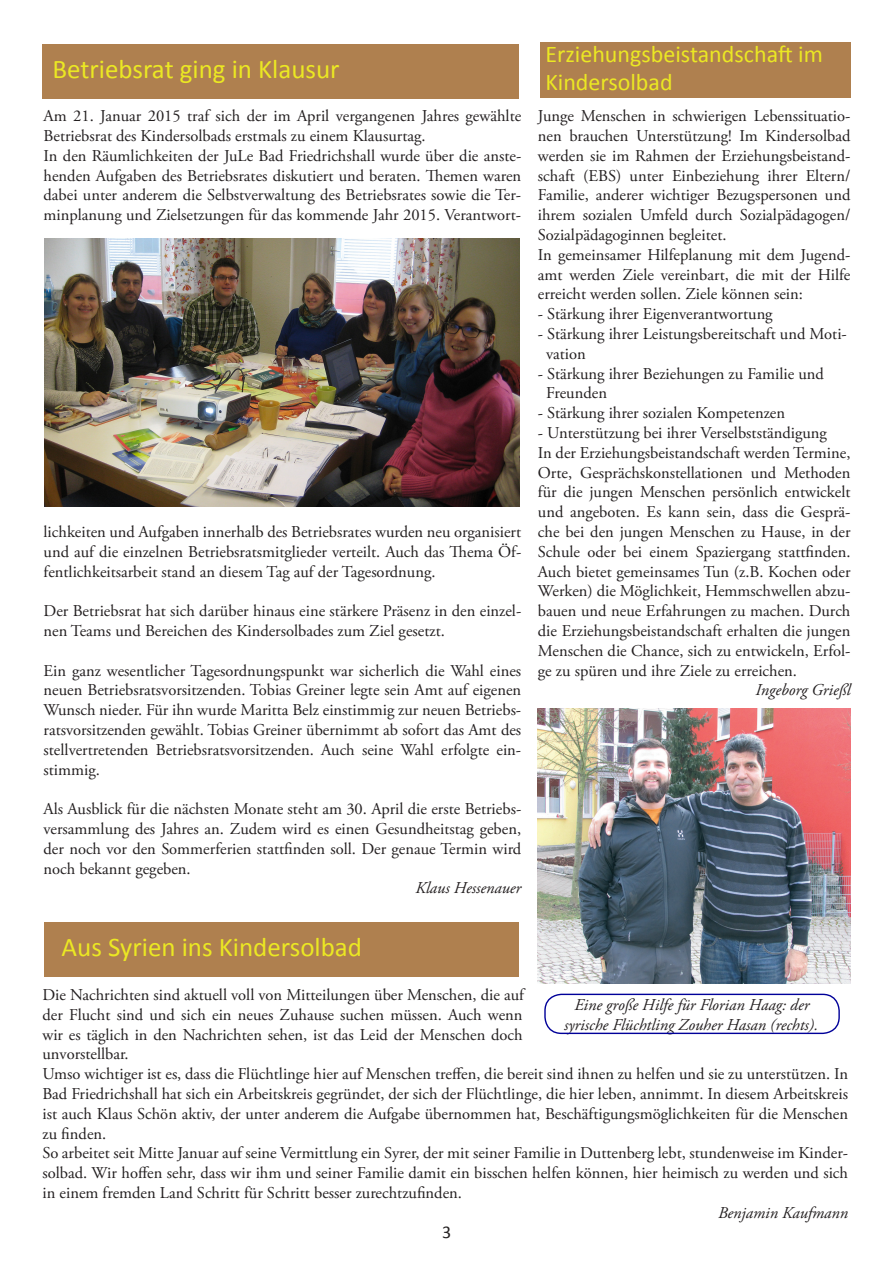
<style>
.page{position:relative;width:893px;height:1263px;background:#fff}
.page>*{position:absolute;margin:0;border:0;box-sizing:border-box;transform-origin:0 0}
.t1{font:27px "Calibri";color:#ebe823}
.t2{font:24px/28.8px "Calibri";color:#ebe823}
.t3{font:18px "Calibri";color:#231f20}
.t4{font:16.5px/19.8px "Adobe Garamond Pro";color:#231f20}
.t5{font:italic 16.5px/19.8px "Adobe Garamond Pro";color:#231f20;text-align:center}
</style>
<div class="page">
<div style="left:540px;top:43px;width:310px;height:55px;background:#af804f"></div>
<div style="left:42px;top:45px;width:477px;height:54px;background:#af804f"></div>
<div style="left:45px;top:923px;width:474px;height:54px;background:#af804f"></div>
<div style="left:544px;top:994px;width:296px;height:40px;border:1px solid #009;border-radius:16px"></div>
<img style="left:45px;top:238px;width:475px;height:268px">
<img style="left:537px;top:709px;width:313px;height:275px">
<h1 class="t1" style="left:52px;top:52px;width:289px">Betriebsrat ging in Klausur</h1>
<p class="t4" style="left:44px;top:107px;width:479px">Am 21. Januar 2015 traf sich der im April vergangenen Jahres gewählte Betriebsrat des Kindersolbads erstmals zu einem Klausurtag.<br>In den Räumlichkeiten der JuLe Bad Friedrichshall wurde über die anste&shy;henden Aufgaben des Betriebsrates diskutiert und beraten. Themen waren dabei unter anderem die Selbstverwaltung des Betriebsrates sowie die Ter&shy;minplanung und Zielsetzungen für das kommende Jahr 2015. Verantwort-</p>
<p class="t4" style="left:44px;top:522px;width:479px;text-align:justify">lichkeiten und Aufgaben innerhalb des Betriebsrates wurden neu organisiert und auf die einzelnen Betriebsratsmitglieder verteilt. Auch das Thema Öf&shy;fentlichkeitsarbeit stand an diesem Tag auf der Tagesordnung.</p>
<p class="t4" style="left:44px;top:602px;width:479px">Der Betriebsrat hat sich darüber hinaus eine stärkere Präsenz in den einzel&shy;nen Teams und Bereichen des Kindersolbades zum Ziel gesetzt.</p>
<p class="t4" style="left:44px;top:661px;width:479px;text-align:justify">Ein ganz wesentlicher Tagesordnungspunkt war sicherlich die Wahl eines neuen Betriebsratsvorsitzenden. Tobias Greiner legte sein Amt auf eigenen Wunsch nieder. Für ihn wurde Maritta Belz einstimmig zur neuen Betriebs&shy;ratsvorsitzenden gewählt. Tobias Greiner übernimmt ab sofort das Amt des stellvertretenden Betriebsratsvorsitzenden. Auch seine Wahl erfolgte ein&shy;stimmig.</p>
<p class="t4" style="left:44px;top:800px;width:479px;text-align:justify">Als Ausblick für die nächsten Monate steht am 30. April die erste Betriebs&shy;versammlung des Jahres an. Zudem wird es einen Gesundheitstag geben, der noch vor den Sommerferien stattfinden soll. Der genaue Termin wird noch bekannt gegeben.</p>
<p class="t5" style="left:416px;top:879px;width:107px">Klaus Hessenauer</p>
<h2 class="t2" style="left:545px;top:39px;width:279px">Erziehungsbeistandschaft im<br>Kindersolbad</h2>
<p class="t4" style="left:538px;top:107px;width:314px">Junge Menschen in schwierigen Lebenssituatio&shy;nen brauchen Unterstützung! Im Kindersolbad werden sie im Rahmen der Erziehungsbeistand&shy;schaft (EBS) unter Einbeziehung ihrer Eltern/ Familie, anderer wichtiger Bezugspersonen und ihrem sozialen Umfeld durch Sozialpädagogen/ Sozialpädagoginnen begleitet.<br>In gemeinsamer Hilfeplanung mit dem Jugend&shy;amt werden Ziele vereinbart, die mit der Hilfe erreicht werden sollen. Ziele können sein:</p>
<p class="t4" style="left:538px;top:305px;width:236px">- Stärkung ihrer Eigenverantwortung</p>
<p class="t4" style="left:546px;top:324px;width:302px;text-indent:-8px">- Stärkung ihrer Leistungsbereitschaft und Moti&shy;vation</p>
<p class="t4" style="left:546px;top:364px;width:279px;text-indent:-8px">- Stärkung ihrer Beziehungen zu Familie und<br>Freunden</p>
<p class="t4" style="left:538px;top:404px;width:249px">- Stärkung ihrer sozialen Kompetenzen</p>
<p class="t4" style="left:538px;top:423px;width:314px">- Unterstützung bei ihrer Verselbstständigung<br>In der Erziehungsbeistandschaft werden Termine, Orte, Gesprächskonstellationen und Methoden für die jungen Menschen persönlich entwickelt und angeboten. Es kann sein, dass die Gesprä&shy;che bei den jungen Menschen zu Hause, in der Schule oder bei einem Spaziergang stattfinden.<br>Auch bietet gemeinsames Tun (z.B. Kochen oder Werken) die Möglichkeit, Hemmschwellen abzu&shy;bauen und neue Erfahrungen zu machen. Durch die Erziehungsbeistandschaft erhalten die jungen Menschen die Chance, sich zu entwickeln, Erfol&shy;ge zu spüren und ihre Ziele zu erreichen.</p>
<p class="t5" style="left:755px;top:681px;width:96px">Ingeborg Grießl</p>
<h1 class="t1" style="left:62px;top:930px;width:302px">Aus Syrien ins Kindersolbad</h1>
<p class="t4" style="left:43px;top:985px;width:807px">Die Nachrichten sind aktuell voll von Mitteilungen über Menschen, die auf<br>der Flucht sind und sich ein neues Zuhause suchen müssen. Auch wenn<br>wir es täglich in den Nachrichten sehen, ist das Leid der Menschen doch<br>unvorstellbar.<br>Umso wichtiger ist es, dass die Flüchtlinge hier auf Menschen treffen, die bereit sind ihnen zu helfen und sie zu unterstützen. In Bad Friedrichshall hat sich ein Arbeitskreis gegründet, der sich der Flüchtlinge, die hier leben, annimmt. In diesem Arbeitskreis ist auch Klaus Schön aktiv, der unter anderem die Aufgabe übernommen hat, Beschäftigungsmöglichkeiten für die Menschen zu finden.<br>So arbeitet seit Mitte Januar auf seine Vermittlung ein Syrer, der mit seiner Familie in Duttenberg lebt, stundenweise im Kinder&shy;solbad. Wir hoffen sehr, dass wir ihm und seiner Familie damit ein bisschen helfen können, hier heimisch zu werden und sich in einem fremden Land Schritt für Schritt besser zurechtzufinden.</p>
<p class="t5" style="left:718px;top:1203px;width:132px">Benjamin Kaufmann</p>
<p class="t5" style="left:564px;top:995px;width:255px">Eine große Hilfe für Florian Haag: der syrische Flüchtling Zouher Hasan (rechts).</p>
<p class="t3" style="left:442px;top:1221px;width:11px">3</p>
</div>
